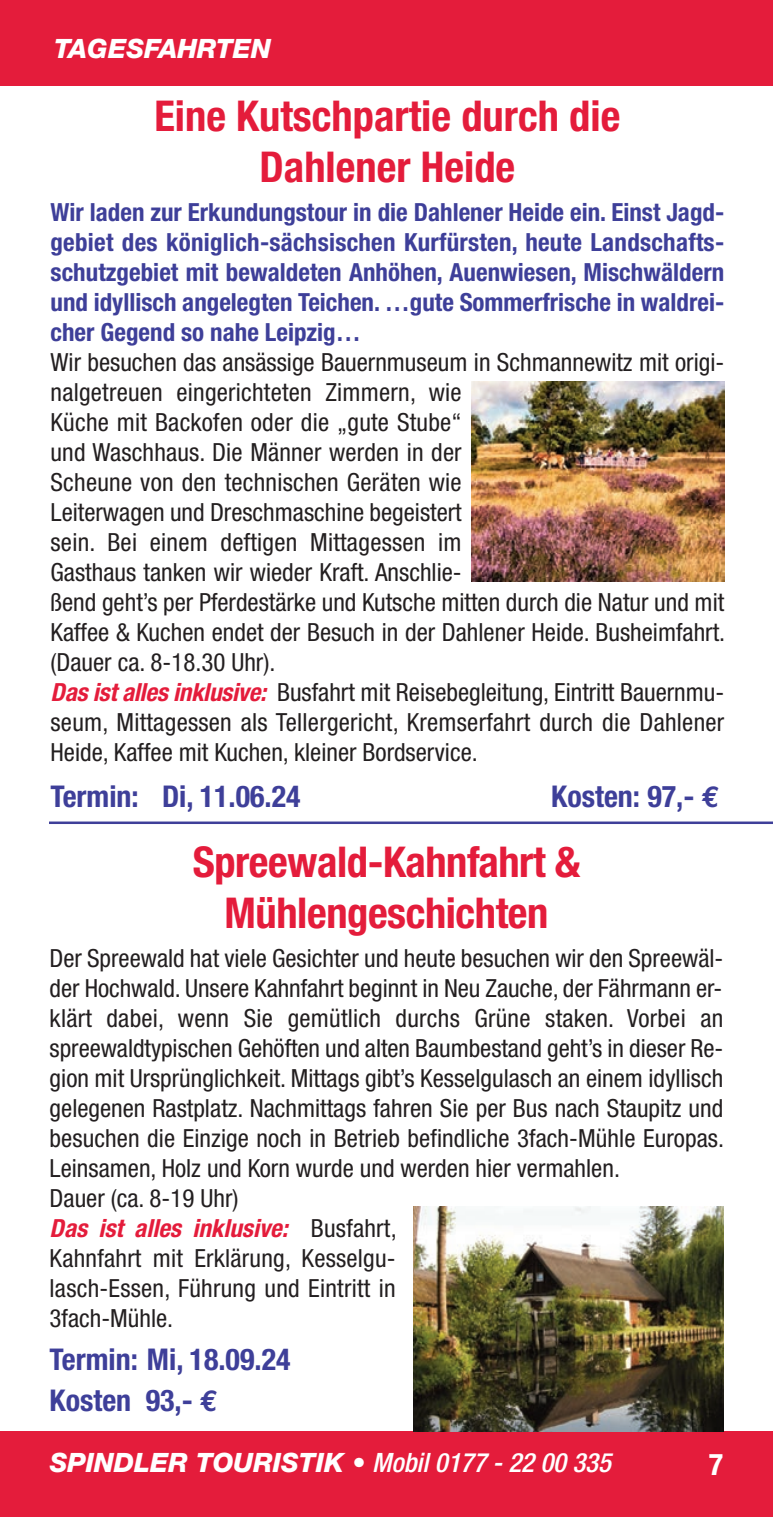
<style>
.page{position:relative;width:773px;height:1517px;background:#fff}
.page>*{position:absolute;margin:0;border:0;box-sizing:border-box;transform-origin:0 0}
.t1{font:700 condensed 42.5px "Helvetica Neue";letter-spacing:-.01em;color:#e41c3b}
.t2{font:700 condensed 30px "Helvetica Neue";color:#3e3f99}
.t3{font:700 condensed 30px "Helvetica Neue";color:#fff}
.t4{font:italic 800 26.75px "Helvetica Neue";color:#fff}
.t5{font:condensed 25px/30px "Helvetica Neue";color:#231f20;text-align:justify}
.t6{font:700 condensed 25px/30px "Helvetica Neue";color:#3e3f99;text-align:justify}
.s1{font-weight:700;font-style:italic;color:#e41c3b}
.s2{font-family:"Euro Mono";font-stretch:normal}
.s3{font-weight:400;font-style:normal;font-stretch:condensed}
.s4{font-weight:500;font-stretch:condensed}
</style>
<div class="page">
<div style="left:0;top:1431px;width:772px;height:85px;background:#e41c3b"></div>
<img style="left:471px;top:381px;width:253px;height:200px">
<div style="left:0;top:0;width:772px;height:85px;background:#e41c3b"></div>
<hr style="left:49px;top:821px;width:723px;height:3px;background:#3e3f99">
<img style="left:413px;top:1206px;width:310px;height:225px">
<p class="t4" style="left:54px;top:39px;width:218px">TAGESFAHRTEN</p>
<p class="t1" style="left:154px;top:101px;width:467px">Eine Kutschpartie durch die</p>
<p class="t1" style="left:259px;top:152px;width:257px">Dahlener Heide</p>
<p class="t6" style="left:51px;top:199px;width:675px">Wir laden zur Erkundungstour in die Dahlener Heide ein. Einst Jagd&shy;gebiet des königlich-sächsischen Kurfürsten, heute Landschafts&shy;schutzgebiet mit bewaldeten Anhöhen, Auenwiesen, Mischwäldern und idyllisch angelegten Teichen. …gute Sommerfrische in waldrei&shy;cher Gegend so nahe Leipzig…</p>
<p class="t5" style="left:51px;top:349px;width:676px;text-align:left">Wir besuchen das ansässige Bauernmuseum in Schmannewitz mit origi&shy;nalgetreuen eingerichteten Zimmern, wie<br>Küche mit Backofen oder die „gute Stube“<br>und Waschhaus. Die Männer werden in der<br>Scheune von den technischen Geräten wie<br>Leiterwagen und Dreschmaschine begeistert<br>sein. Bei einem deftigen Mittagessen im<br>Gasthaus tanken wir wieder Kraft. Anschlie-<br>ßend geht’s per Pferdestärke und Kutsche mitten durch die Natur und mit Kaffee &amp; Kuchen endet der Besuch in der Dahlener Heide. Busheimfahrt. (Dauer ca. 8-18.30 Uhr).</p>
<p class="t5" style="left:51px;top:679px;width:675px"><span class="s1">Das ist alles inklusive:</span> Busfahrt mit Reisebegleitung, Eintritt Bauernmu&shy;seum, Mittagessen als Tellergericht, Kremserfahrt durch die Dahlener Heide, Kaffee mit Kuchen, kleiner Bordservice.</p>
<p class="t2" style="left:51px;top:785px;width:251px">Termin: Di, 11.06.24</p>
<p class="t2" style="left:551px;top:785px;width:170px">Kosten: 97,- <span class="s2">€</span></p>
<p class="t1" style="left:193px;top:847px;width:389px">Spreewald-Kahnfahrt &amp;</p>
<p class="t1" style="left:224px;top:898px;width:325px">Mühlengeschichten</p>
<p class="t5" style="left:50px;top:945px;width:676px">Der Spreewald hat viele Gesichter und heute besuchen wir den Spreewäl&shy;der Hochwald. Unsere Kahnfahrt beginnt in Neu Zauche, der Fährmann er&shy;klärt dabei, wenn Sie gemütlich durchs Grüne staken. Vorbei an spreewaldtypischen Gehöften und alten Baumbestand geht’s in dieser Re&shy;gion mit Ursprünglichkeit. Mittags gibt’s Kesselgulasch an einem idyllisch gelegenen Rastplatz. Nachmittags fahren Sie per Bus nach Staupitz und besuchen die Einzige noch in Betrieb befindliche 3fach-Mühle Europas.<br>Leinsamen, Holz und Korn wurde und werden hier vermahlen.</p>
<p class="t5" style="left:50px;top:1185px;width:190px">Dauer (ca. 8-19 Uhr)</p>
<p class="t5" style="left:50px;top:1215px;width:348px"><span class="s1">Das ist alles inklusive:</span> B u s f a h r t , Kahnfahrt mit Erklärung, Kesselgu&shy;lasch-Essen, Führung und Eintritt in 3fach-Mühle.</p>
<p class="t2" style="left:50px;top:1348px;width:242px">Termin: Mi, 18.09.24</p>
<p class="t2" style="left:50px;top:1389px;width:170px">Kosten 93,- <span class="s2">€</span></p>
<p class="t4" style="left:50px;top:1453px;width:567px">SPINDLER TOURISTIK <span class="s3">•</span> <span class="s4">Mobil0177 - 22 00 335</span></p>
<p class="t3" style="left:708px;top:1453px;width:16px">7</p>
</div>
